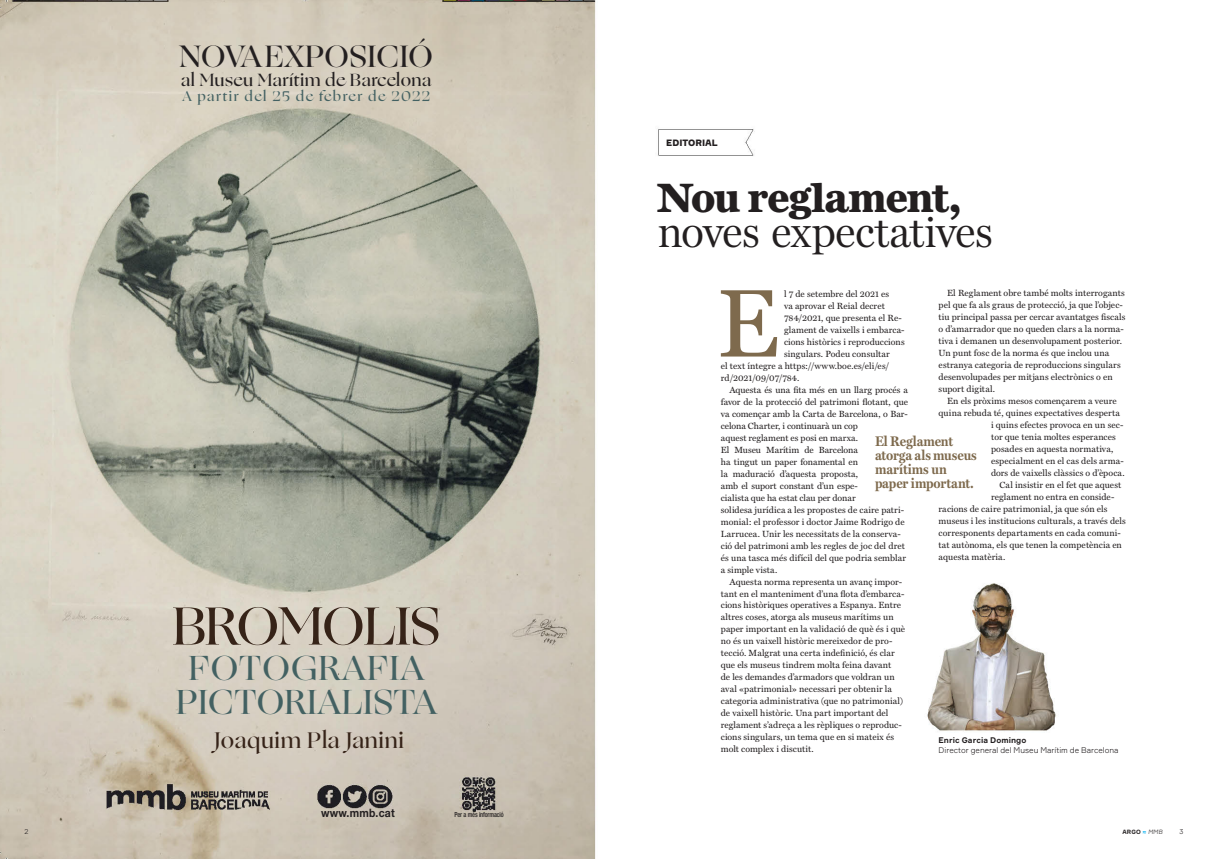
<style>
.page{position:relative;width:1208px;height:859px;background:#fff}
.page>*{position:absolute;margin:0;border:0;box-sizing:border-box;transform-origin:0 0}
.t1{font:95.6px "Georgia";color:#7e6a4d}
.t2{font:500 53.6px "Ogg";letter-spacing:-.02em;color:#362318}
.t3{font:43.9px "Miller Daily One";letter-spacing:-.02em;color:#231f20}
.t4{font:700 41.9px "Miller Daily One";letter-spacing:-.02em;color:#231f20}
.t5{font:500 34.8px/33.7px "Ogg";color:#436162;text-align:center}
.t6{font:500 30.9px "Ogg";color:#231f20}
.t7{font:500 22.7px "Ogg";letter-spacing:.025em;color:#362318}
.t8{font:500 17.6px "Ogg";letter-spacing:.02em;color:#231f20}
.t9{font:500 14.1px "Ogg";letter-spacing:.1em;color:#436162}
.t10{font:700 14px/14px "Miller Text";letter-spacing:-.01em;color:#7e6a4d;scale:.9 1}
.t11{font:700 11.6px "Helvetica Neue LT Std";letter-spacing:.02em;color:#231f20;scale:.9 1}
.t12{font:9px/12px "Miller Text";letter-spacing:.01em;color:#231f20}
.t13{font:9px "Miller Text";letter-spacing:-.01em;color:#231f20}
.t14{font:900 9px "Formular";color:#231f20}
.t15{font:300 8px "Formular";color:#231f20}
.t16{font:700 8px "Formular";letter-spacing:.005em;color:#231f20}
.t17{font:500 condensed 7px "Helvetica Neue LT Std";letter-spacing:-.02em;color:#231f20;scale:.9 1}
.t18{font:300 7px "Formular";color:#231f20}
.t19{font:700 6px "Formular";color:#231f20}
.s1{color:#00aeef}
.s2{font-weight:300;font-style:italic}
</style>
<div class="page">
<img style="left:0;top:0;width:1057px;height:859px">
<h3 class="t6" style="left:179px;top:36px;width:255px">NOVA EXPOSICIÓ</h3>
<h3 class="t8" style="left:181px;top:68px;width:252px">al Museu Marítim de Barcelona</h3>
<h3 class="t9" style="left:182px;top:87px;width:250px">A partir del 25 de febrer de 2022</h3>
<h2 class="t2" style="left:172px;top:590px;width:270px">BROMOLIS</h2>
<h3 class="t5" style="left:176px;top:651px;width:263px">FOTOGRAFIA<br>PICTORIALISTA</h3>
<h3 class="t7" style="left:214px;top:725px;width:191px">Joaquim Pla Janini</h3>
<p class="t11" style="left:321px;top:805px;width:83px">www.mmb.cat</p>
<p class="t17" style="left:454px;top:810px;width:56px">Per a més informació</p>
<p class="t14" style="left:666px;top:137px;width:53px">EDITORIAL</p>
<h3 class="t4" style="left:657px;top:172px;width:306px">Nou reglament,</h3>
<h3 class="t3" style="left:657px;top:208px;width:337px">noves expectatives</h3>
<p class="t12" style="left:938px;top:287px;width:188px;text-indent:9px">El Reglament obre també molts interrogants pel que fa als graus de protecció, ja que l’objec&shy;tiu principal passa per cercar avantatges fiscals o d’amarrador que no queden clars a la norma&shy;tiva i demanen un desenvolupament posterior.<br>Un punt fosc de la norma és que inclou una estranya categoria de reproduccions singulars desenvolupades per mitjans electrònics o en suport digital.</p>
<p class="t12" style="left:947px;top:395px;width:171px">En els pròxims mesos començarem a veure</p>
<p class="t12" style="left:938px;top:407px;width:183px">quina rebuda té, quines expectatives desperta</p>
<p class="t12" style="left:991px;top:419px;width:134px">i quins efectes provoca en un sec-</p>
<p class="t12" style="left:991px;top:431px;width:126px">tor que tenia moltes esperances</p>
<p class="t12" style="left:991px;top:443px;width:124px">posades en aquesta normativa,</p>
<p class="t12" style="left:991px;top:455px;width:134px">especialment en el cas dels arma-</p>
<p class="t12" style="left:991px;top:467px;width:135px">dors de vaixells clàssics o d’època.</p>
<p class="t12" style="left:999px;top:479px;width:123px">Cal insistir en el fet que aquest</p>
<p class="t12" style="left:991px;top:491px;width:125px">reglament no entra en conside-</p>
<p class="t12" style="left:938px;top:503px;width:170px">racions de caire patrimonial, ja que són els</p>
<p class="t12" style="left:938px;top:515px;width:189px">museus i les institucions culturals, a través dels</p>
<p class="t12" style="left:938px;top:527px;width:184px">corresponents departaments en cada comuni-</p>
<p class="t12" style="left:938px;top:539px;width:185px">tat autònoma, els que tenen la competència en</p>
<p class="t12" style="left:938px;top:551px;width:68px">aquesta matèria.</p>
<h1 class="t1" style="left:717px;top:254px;width:64px">E</h1>
<p class="t12" style="left:784px;top:287px;width:107px">l 7 de setembre del 2021 es</p>
<p class="t12" style="left:784px;top:299px;width:102px">va aprovar el Reial decret</p>
<p class="t12" style="left:784px;top:311px;width:119px">784/2021, que presenta el Re-</p>
<p class="t12" style="left:784px;top:323px;width:122px">glament de vaixells i embarca-</p>
<p class="t12" style="left:784px;top:335px;width:122px">cions històrics i reproduccions</p>
<p class="t12" style="left:784px;top:347px;width:107px">singulars. Podeu consultar</p>
<p class="t12" style="left:721px;top:359px;width:170px">el text íntegre a https://www.boe.es/eli/es/</p>
<p class="t12" style="left:721px;top:371px;width:80px">rd/2021/09/07/784.</p>
<p class="t12" style="left:729px;top:383px;width:180px">Aquesta és una fita més en un llarg procés a</p>
<p class="t13" style="left:721px;top:396px;width:189px">favor de la protecció del patrimoni flotant, que</p>
<p class="t12" style="left:721px;top:407px;width:189px">va començar amb la Carta de Barcelona, o Bar-</p>
<p class="t12" style="left:721px;top:419px;width:139px">celona Charter, i continuarà un cop</p>
<p class="t12" style="left:721px;top:431px;width:139px">aquest reglament es posi en marxa.</p>
<p class="t12" style="left:721px;top:443px;width:139px">El Museu Marítim de Barcelona</p>
<p class="t13" style="left:721px;top:456px;width:139px">ha tingut un paper fonamental en</p>
<p class="t12" style="left:721px;top:467px;width:139px">la maduració d’aquesta proposta,</p>
<p class="t12" style="left:721px;top:479px;width:139px">amb el suport constant d’un espe-</p>
<p class="t12" style="left:721px;top:491px;width:136px">cialista que ha estat clau per donar</p>
<p class="t12" style="left:721px;top:503px;width:185px">solidesa jurídica a les propostes de caire patri-</p>
<p class="t12" style="left:721px;top:515px;width:185px">monial: el professor i doctor Jaime Rodrigo de</p>
<p class="t12" style="left:721px;top:527px;width:181px">Larrucea. Unir les necessitats de la conserva-</p>
<p class="t12" style="left:721px;top:539px;width:185px">ció del patrimoni amb les regles de joc del dret</p>
<p class="t12" style="left:721px;top:551px;width:187px">és una tasca més difícil del que podria semblar</p>
<p class="t12" style="left:721px;top:563px;width:58px">a simple vista.</p>
<p class="t12" style="left:729px;top:575px;width:174px">Aquesta norma representa un avanç impor-</p>
<p class="t12" style="left:721px;top:587px;width:185px">tant en el manteniment d’una flota d’embarca-</p>
<p class="t12" style="left:721px;top:599px;width:182px">cions històriques operatives a Espanya. Entre</p>
<p class="t12" style="left:721px;top:611px;width:174px">altres coses, atorga als museus marítims un</p>
<p class="t12" style="left:721px;top:623px;width:186px">paper important en la validació de què és i què</p>
<p class="t12" style="left:721px;top:635px;width:173px">no és un vaixell històric mereixedor de pro-</p>
<p class="t12" style="left:721px;top:647px;width:175px">tecció. Malgrat una certa indefinició, és clar</p>
<p class="t12" style="left:721px;top:659px;width:172px">que els museus tindrem molta feina davant</p>
<p class="t12" style="left:721px;top:671px;width:175px">de les demandes d’armadors que voldran un</p>
<p class="t12" style="left:721px;top:683px;width:173px">aval «patrimonial» necessari per obtenir la</p>
<p class="t12" style="left:721px;top:695px;width:184px">categoria administrativa (que no patrimonial)</p>
<p class="t12" style="left:721px;top:707px;width:169px">de vaixell històric. Una part important del</p>
<p class="t12" style="left:721px;top:719px;width:182px">reglament s’adreça a les rèpliques o reproduc-</p>
<p class="t12" style="left:721px;top:731px;width:175px">cions singulars, un tema que en si mateix és</p>
<p class="t12" style="left:721px;top:743px;width:94px">molt complex i discutit.</p>
<h3 class="t10" style="left:875px;top:434px;width:115px">El Reglament atorga als museus marítims un paper important.</h3>
<p class="t16" style="left:938px;top:735px;width:89px">Enric Garcia Domingo</p>
<p class="t15" style="left:938px;top:745px;width:181px">Director general del Museu Marítim de Barcelona</p>
<p class="t18" style="left:25px;top:827px;width:6px">2</p>
<p class="t19" style="left:1122px;top:828px;width:42px">ARGO <span class="s1">≈</span> <span class="s2">MMB</span></p>
<p class="t18" style="left:1179px;top:827px;width:5px">3</p>
</div>
